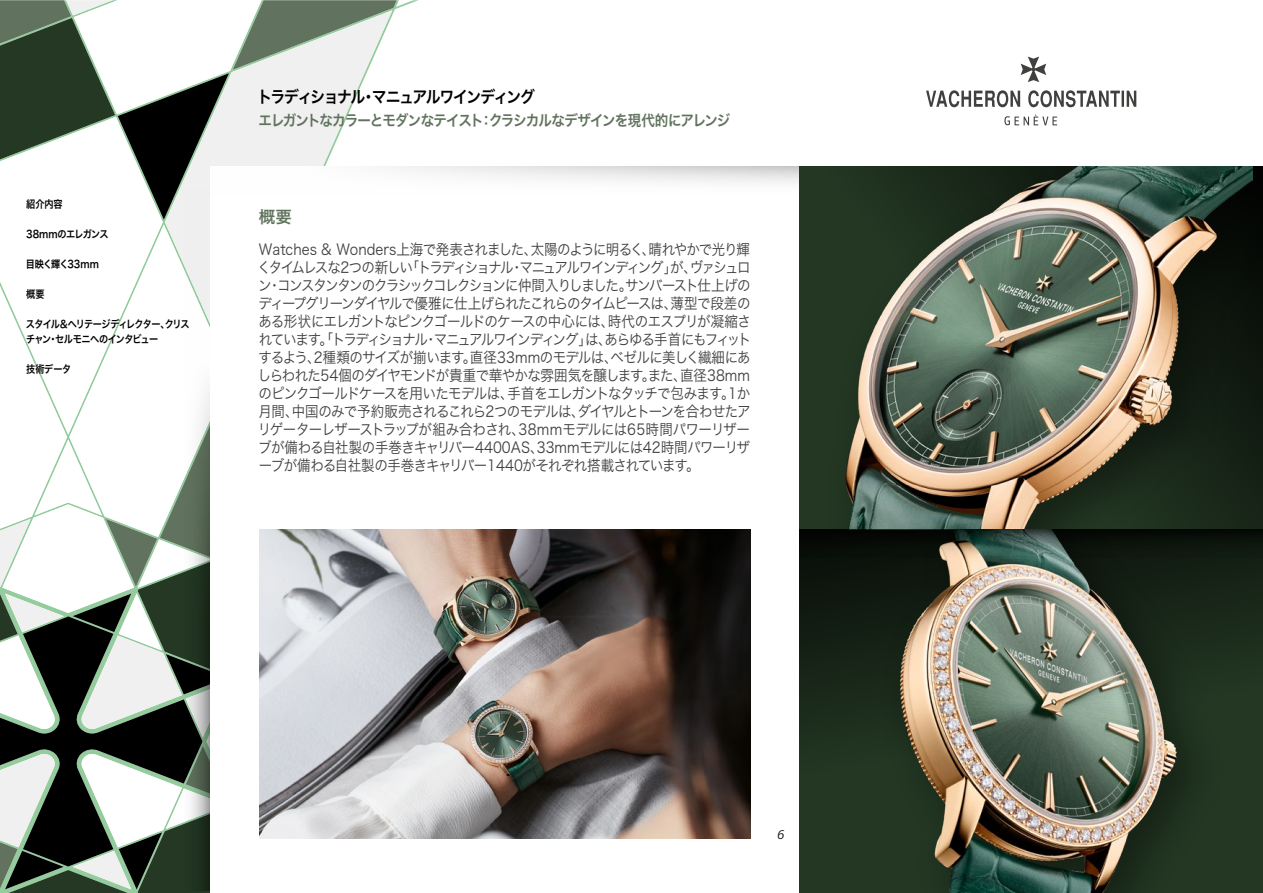
<style>
.page{position:relative;width:1263px;height:893px;background:#fff}
.page>*{position:absolute;margin:0;border:0;box-sizing:border-box;transform-origin:0 0}
.t1{font:16.5px "Hira Kaku Pro W6";letter-spacing:-.1em;color:#000;scale:.9 1}
.t2{font:16.5px "Hira Kaku Pro W6";color:#61735e}
.t3{font:15px/18px "Hira Kaku Pro W3";letter-spacing:-.05em;color:#40403f;text-align:justify;scale:.9 1}
.t4{font:15px "Hira Kaku Pro W6";letter-spacing:-.07em;color:#61735e;scale:.9 1}
.t5{font:italic 12.75px "Prelo";color:#000}
.t6{font:10.5px/15px "Hira Kaku Pro W6";letter-spacing:-.085em;color:#000;scale:.87 1}
.t7{font:10.5px "Hira Kaku Pro W6";letter-spacing:-.06em;color:#000;scale:.87 1}
.t8{font:10.5px "Hira Kaku Pro W6";letter-spacing:-.04em;color:#000;scale:.87 1}
</style>
<div class="page">
<svg style="left:0;top:737px;width:163px;height:9px"></svg>
<svg style="left:0;top:746px;width:210px;height:147px"></svg>
<svg style="left:0;top:286px;width:163px;height:451px"></svg>
<svg style="left:0;top:0;width:397px;height:220px"></svg>
<svg style="left:926px;top:57px;width:210px;height:68px"></svg>
<svg style="left:163px;top:190px;width:47px;height:701px"></svg>
<div style="left:210px;top:166px;width:1052px;height:727px;background:#fff"></div>
<svg style="left:385px;top:166px;width:414px;height:17px"></svg>
<img style="left:259px;top:530px;width:492px;height:308px">
<svg style="left:799px;top:577px;width:464px;height:316px;background:#1d2e1d"></svg>
<div style="left:799px;top:166px;width:464px;height:364px;background:#000;opacity:.38"></div>
<img style="left:810px;top:166px;width:442px;height:364px">
<div style="left:878px;top:530px;width:348px;height:363px;background:#000;opacity:.38"></div>
<img style="left:854px;top:577px;width:354px;height:316px">
<svg style="left:799px;top:530px;width:464px;height:47px;background:#283027"></svg>
<p class="t7" style="left:26px;top:195px;width:43px">紹介内容</p>
<p class="t8" style="left:26px;top:225px;width:96px">38mmのエレガンス</p>
<p class="t7" style="left:26px;top:255px;width:85px">目映く輝く33mm</p>
<p class="t7" style="left:26px;top:285px;width:23px">概要</p>
<p class="t6" style="left:26px;top:316px;width:190px">スタイル＆ヘリテージディレクター、クリスチャン・セルモニへのインタビュー</p>
<p class="t7" style="left:26px;top:360px;width:53px">技術データ</p>
<p class="t1" style="left:258px;top:82px;width:310px">トラディショナル・マニュアルワインディング</p>
<p class="t4" style="left:259px;top:107px;width:526px">エレガントなカラーとモダンなテイスト：クラシカルなデザインを現代的にアレンジ</p>
<p class="t2" style="left:259px;top:202px;width:34px">概要</p>
<p class="t3" style="left:258px;top:240px;width:550px">Watches &amp; Wonders上海で発表されました、太陽のように明るく、晴れやかで光り輝くタイムレスな2つの新しい「トラディショナル・マニュアルワインディング」が、ヴァシュロン・コンスタンタンのクラシックコレクションに仲間入りしました。サンバースト仕上げのディープグリーンダイヤルで優雅に仕上げられたこれらのタイムピースは、薄型で段差のある形状にエレガントなピンクゴールドのケースの中心には、時代のエスプリが凝縮されています。「トラディショナル・マニュアルワインディング」は、あらゆる手首にもフィットするよう、2種類のサイズが揃います。直径33mmのモデルは、ベゼルに美しく繊細にあしらわれた54個のダイヤモンドが貴重で華やかな雰囲気を醸します。また、直径38mmのピンクゴールドケースを用いたモデルは、手首をエレガントなタッチで包みます。1か月間、中国のみで予約販売されるこれら2つのモデルは、ダイヤルとトーンを合わせたアリゲーターレザーストラップが組み合わされ、38mmモデルには65時間パワーリザーブが備わる自社製の手巻きキャリバー4400AS、33mmモデルには42時間パワーリザーブが備わる自社製の手巻きキャリバー1440がそれぞれ搭載されています。</p>
<p class="t5" style="left:777px;top:826px;width:9px">6</p>
</div>
